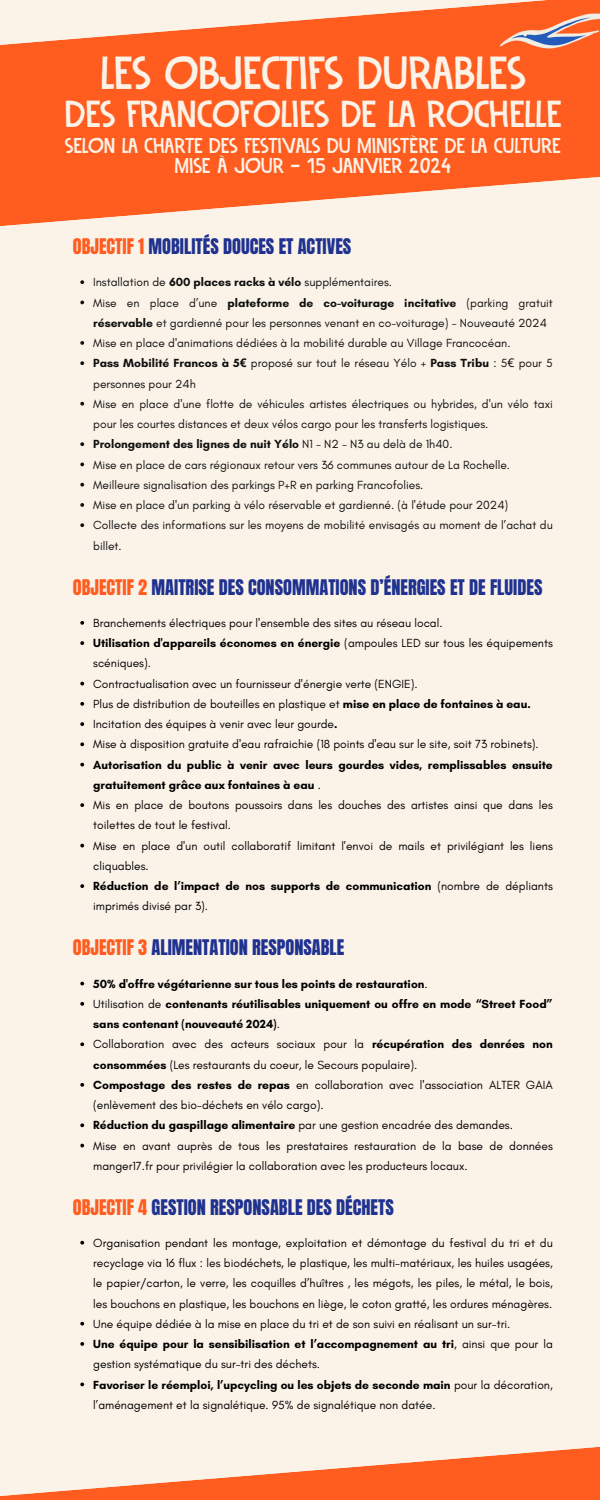
<style>
.page{position:relative;width:600px;height:1500px;background:#fbf2e8}
.page>*{position:absolute;margin:0;border:0;box-sizing:border-box;transform-origin:0 0}
.t1{font:46.4px "Francofolies";color:#fbf2e8}
.t2{font:37.7px "Francofolies";color:#fbf2e8}
.t3{font:21.5px/20.2px "Francofolies";color:#fbf2e8;text-align:center}
.t4{font:18.3px "Anton";color:#1f3290}
.t5{font:12px/20.2px "Glacial Indifference";color:#000}
.t6{font:12px/20.2px "Glacial Indifference";color:#0e100f}
.t7{font:700 12px/20.2px "Glacial Indifference";color:#000}
.t8{font:700 12px "Glacial Indifference";color:#0e100f}
.s1{color:#ff5c1f}
.s2{font-weight:700}
.s3{font-family:"Noto Sans";font-weight:700}
.s4{font-family:"Noto Sans"}
.s5{font-weight:400}
</style>
<div class="page">
<svg style="left:0;top:4px;width:600px;height:222px;fill:#ff5c1f"></svg>
<img style="left:491px;top:0;width:109px;height:82px">
<svg style="left:0;top:1447px;width:600px;height:53px;fill:#ff5c1f"></svg>
<svg style="left:80px;top:621px;width:4px;height:4px"></svg>
<svg style="left:80px;top:641px;width:4px;height:4px"></svg>
<svg style="left:80px;top:682px;width:4px;height:3px"></svg>
<svg style="left:80px;top:702px;width:4px;height:4px"></svg>
<svg style="left:80px;top:722px;width:4px;height:4px"></svg>
<svg style="left:80px;top:742px;width:4px;height:4px"></svg>
<svg style="left:80px;top:763px;width:4px;height:3px"></svg>
<svg style="left:80px;top:803px;width:4px;height:4px"></svg>
<svg style="left:80px;top:844px;width:4px;height:3px"></svg>
<svg style="left:80px;top:884px;width:4px;height:4px"></svg>
<svg style="left:80px;top:280px;width:4px;height:4px"></svg>
<svg style="left:80px;top:301px;width:4px;height:3px"></svg>
<svg style="left:80px;top:341px;width:4px;height:4px"></svg>
<svg style="left:80px;top:361px;width:4px;height:4px"></svg>
<svg style="left:80px;top:402px;width:4px;height:4px"></svg>
<svg style="left:80px;top:442px;width:4px;height:4px"></svg>
<svg style="left:80px;top:463px;width:4px;height:3px"></svg>
<svg style="left:80px;top:483px;width:4px;height:4px"></svg>
<svg style="left:80px;top:503px;width:4px;height:4px"></svg>
<svg style="left:80px;top:523px;width:4px;height:4px"></svg>
<svg style="left:80px;top:982px;width:4px;height:3px"></svg>
<svg style="left:80px;top:1002px;width:4px;height:4px"></svg>
<svg style="left:80px;top:1042px;width:4px;height:4px"></svg>
<svg style="left:80px;top:1083px;width:4px;height:4px"></svg>
<svg style="left:80px;top:1123px;width:4px;height:4px"></svg>
<svg style="left:80px;top:1144px;width:4px;height:3px"></svg>
<svg style="left:80px;top:1241px;width:4px;height:4px"></svg>
<svg style="left:80px;top:1322px;width:4px;height:4px"></svg>
<svg style="left:80px;top:1342px;width:4px;height:4px"></svg>
<svg style="left:80px;top:1383px;width:4px;height:3px"></svg>
<p class="t1" style="left:100px;top:59px;width:427px">LES OBJECTIFS DURABLES</p>
<p class="t2" style="left:64px;top:103px;width:498px">DES FRANCOFOLIES DE LA ROCHELLE</p>
<p class="t3" style="left:65px;top:138px;width:497px">SELON LA CHARTE DES FESTIVALS DU MINISTÈRE DE LA CULTURE<br>MISE À JOUR - 15 JANVIER 2024</p>
<p class="t4" style="left:73px;top:233px;width:280px"><span class="s1">OBJECTIF 1</span> MOBILITÉS DOUCES ET ACTIVES</p>
<h2 class="t6" style="left:93px;top:272px;width:300px">Installation de <span class="s2">600 places racks à vélo</span> supplémentaires.</h2>
<p class="t6" style="left:93px;top:292px;width:461px">Mise en place d’une <span class="s2">plateforme de co-voiturage incitative</span> (parking gratuit <span class="s2">réservable</span> et gardienné pour les personnes venant en co-voiturage) - Nouveauté 2024</p>
<p class="t6" style="left:93px;top:333px;width:419px">Mise en place d'animations dédiées à la mobilité durable au Village Francocéan.</p>
<p class="t6" style="left:93px;top:353px;width:461px"><span class="s2">Pass Mobilité Francos à 5</span><span class="s3">€</span> proposé sur tout le réseau Yélo + <span class="s2">Pass Tribu</span> : 5<span class="s4">€</span> pour 5 personnes pour 24h</p>
<p class="t6" style="left:93px;top:394px;width:461px">Mise en place d'une flotte de véhicules artistes électriques ou hybrides, d'un vélo taxi pour les courtes distances et deux vélos cargo pour les transferts logistiques.</p>
<p class="t8" style="left:93px;top:437px;width:361px">Prolongement des lignes de nuit Yélo <span class="s5">N1 - N2 - N3 au delà de 1h40.</span></p>
<p class="t6" style="left:93px;top:454px;width:418px">Mise en place de cars régionaux retour vers 36 communes autour de La Rochelle.</p>
<p class="t6" style="left:93px;top:475px;width:332px">Meilleure signalisation des parkings P+R en parking Francofolies.</p>
<p class="t6" style="left:93px;top:495px;width:417px">Mise en place d'un parking à vélo réservable et gardienné. (à l'étude pour 2024)</p>
<p class="t6" style="left:93px;top:515px;width:461px">Collecte des informations sur les moyens de mobilité envisagés au moment de l’achat du billet.</p>
<h1 class="t4" style="left:73px;top:574px;width:471px"><span class="s1">OBJECTIF 2</span> MAITRISE DES CONSOMMATIONS D’ÉNERGIES ET DE FLUIDES</h1>
<h2 class="t5" style="left:93px;top:613px;width:351px">Branchements électriques pour l'ensemble des sites au réseau local.</h2>
<p class="t5" style="left:93px;top:633px;width:461px"><span class="s2">Utilisation d'appareils économes en énergie</span> (ampoules LED sur tous les équipements scéniques).</p>
<p class="t5" style="left:93px;top:673px;width:326px">Contractualisation avec un fournisseur d'énergie verte (ENGIE).</p>
<p class="t5" style="left:93px;top:694px;width:439px">Plus de distribution de bouteilles en plastique et <span class="s2">mise en place de fontaines à eau.</span></p>
<p class="t5" style="left:93px;top:714px;width:246px">Incitation des équipes à venir avec leur gourde<span class="s2">.</span></p>
<p class="t5" style="left:93px;top:734px;width:447px">Mise à disposition gratuite d'eau rafraichie (18 points d'eau sur le site, soit 73 robinets).</p>
<p class="t7" style="left:93px;top:754px;width:461px">Autorisation du public à venir avec leurs gourdes vides, remplissables ensuite gratuitement grâce aux fontaines à eau <span class="s5">.</span></p>
<p class="t5" style="left:93px;top:795px;width:461px">Mis en place de boutons poussoirs dans les douches des artistes ainsi que dans les toilettes de tout le festival.</p>
<p class="t5" style="left:93px;top:835px;width:461px">Mise en place d'un outil collaboratif limitant l'envoi de mails et privilégiant les liens cliquables.</p>
<p class="t7" style="left:93px;top:876px;width:461px">Réduction de l’impact de nos supports de communication <span class="s5">(nombre de dépliants imprimés divisé par 3).</span></p>
<p class="t4" style="left:73px;top:935px;width:273px"><span class="s1">OBJECTIF 3</span> ALIMENTATION RESPONSABLE</p>
<h2 class="t7" style="left:93px;top:973px;width:336px">50% d'offre végétarienne sur tous les points de restauration<span class="s5">.</span></h2>
<p class="t7" style="left:93px;top:994px;width:461px"><span class="s5">Utilisation de</span> contenants réutilisables uniquement ou offre en mode “Street Food” sans contenant (nouveauté 2024)<span class="s5">.</span></p>
<p class="t5" style="left:93px;top:1034px;width:461px">Collaboration avec des acteurs sociaux pour la <span class="s2">récupération des denrées non consommées</span> (Les restaurants du coeur, le Secours populaire).</p>
<p class="t5" style="left:93px;top:1075px;width:461px"><span class="s2">Compostage des restes de repas</span> en collaboration avec l'association ALTER GAIA (enlèvement des bio-déchets en vélo cargo).</p>
<p class="t5" style="left:93px;top:1115px;width:421px"><span class="s2">Réduction du gaspillage alimentaire</span> par une gestion encadrée des demandes.</p>
<p class="t5" style="left:93px;top:1135px;width:461px">Mise en avant auprès de tous les prestataires restauration de la base de données manger17.fr pour privilégier la collaboration avec les producteurs locaux.</p>
<p class="t4" style="left:73px;top:1194px;width:322px"><span class="s1">OBJECTIF 4</span> GESTION RESPONSABLE DES DÉCHETS</p>
<h2 class="t5" style="left:93px;top:1233px;width:461px;text-align:justify">Organisation pendant les montage, exploitation et démontage du festival du tri et du recyclage via 16 flux : les biodéchets, le plastique, les multi-matériaux, les huiles usagées, le papier/carton, le verre, les coquilles d’huîtres , les mégots, les piles, le métal, le bois, les bouchons en plastique, les bouchons en liège, le coton gratté, les ordures ménagères.</h2>
<p class="t5" style="left:93px;top:1314px;width:419px">Une équipe dédiée à la mise en place du tri et de son suivi en réalisant un sur-tri.</p>
<p class="t5" style="left:93px;top:1334px;width:461px"><span class="s2">Une équipe pour la sensibilisation et l’accompagnement au tri</span>, ainsi que pour la gestion systématique du sur-tri des déchets.</p>
<p class="t5" style="left:93px;top:1374px;width:461px"><span class="s2">Favoriser le réemploi, l’upcycling ou les objets de seconde main</span> pour la décoration, l’aménagement et la signalétique. 95% de signalétique non datée.</p>
</div>
